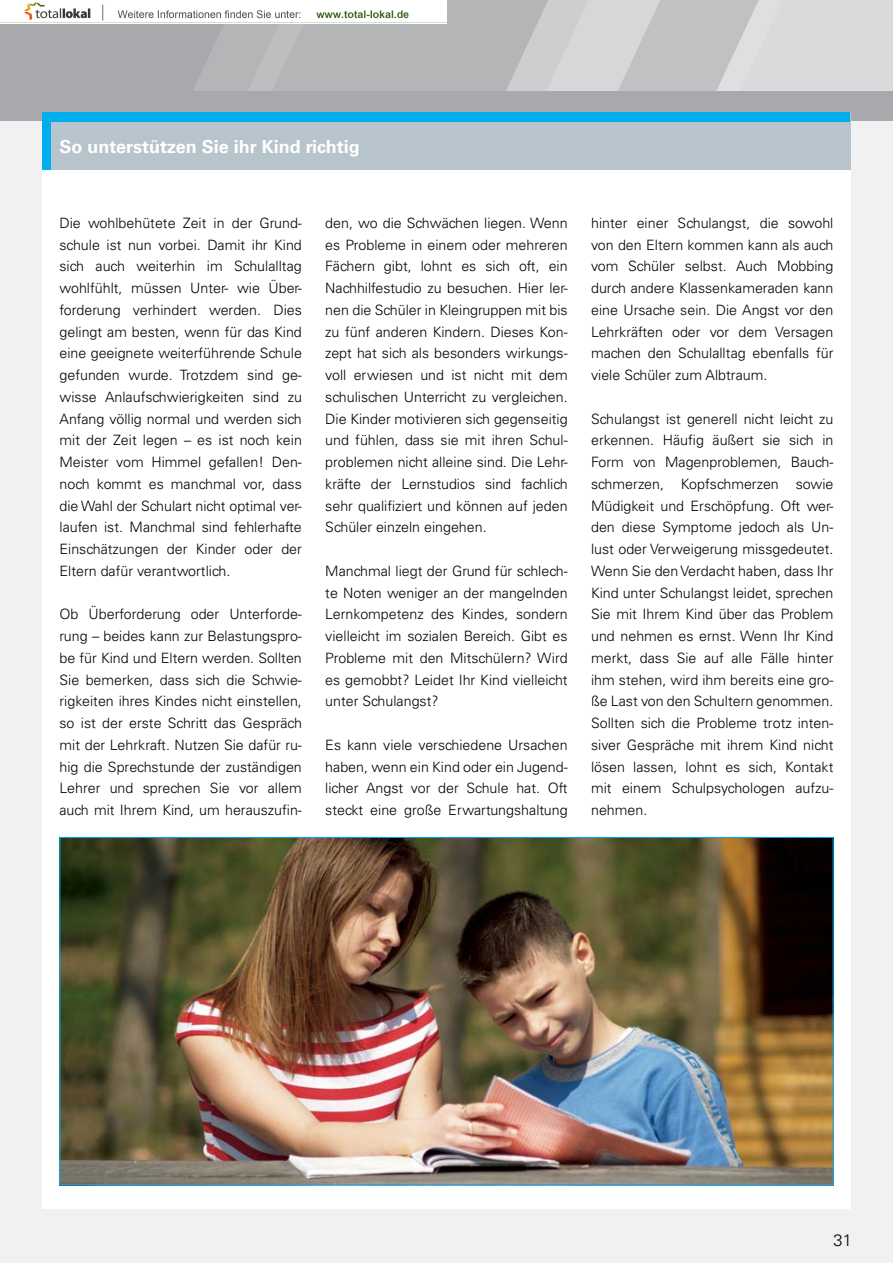
<style>
.page{position:relative;width:893px;height:1263px;background:#fff}
.page>*{position:absolute;margin:0;border:0;box-sizing:border-box;transform-origin:0 0}
.t1{font:700 18px "Univers LT";color:#fff}
.t2{font:300 16.5px "Univers LT";color:#000}
.fliesstext_block{font:300 14.25px/21.8px "Univers LT";color:#000;text-align:justify}
</style>
<div class="page">
<div style="left:0;top:91px;width:893px;height:1172px;background:#f1f1f2"></div>
<div style="left:0;top:0;width:893px;height:121px;background:#a7a9ac"></div>
<div style="left:43px;top:113px;width:808px;height:1096px;background:#fff"></div>
<div style="left:42px;top:112px;width:808px;height:58px;background:#b7c4cb"></div>
<div style="left:43px;top:113px;width:807px;height:9px;background:#00aeef"></div>
<div style="left:43px;top:113px;width:8px;height:57px;background:#00aeef"></div>
<svg style="left:193px;top:0;width:700px;height:91px"></svg>
<img style="left:62px;top:839px;width:769px;height:344px">
<img style="left:0;top:0;width:446px;height:24px">
<p class="t1" style="left:60px;top:136px;width:302px">So unterstützen Sie ihr Kind richtig</p>
<p class="fliesstext_block" style="left:60px;top:212px;width:244px">Die wohlbehütete Zeit in der Grund&shy;schule ist nun vorbei. Damit ihr Kind sich auch weiterhin im Schulalltag wohlfühlt, müssen Unter- wie Über&shy;forderung verhindert werden. Dies gelingt am besten, wenn für das Kind eine geeignete weiterführende Schule gefunden wurde. Trotzdem sind ge&shy;wisse Anlaufschwierigkeiten sind zu Anfang völlig normal und werden sich mit der Zeit legen – es ist noch kein Meister vom Himmel gefallen! Den&shy;noch kommt es manchmal vor, dass die Wahl der Schulart nicht optimal ver&shy;laufen ist. Manchmal sind fehlerhafte Einschätzungen der Kinder oder der Eltern dafür verantwortlich.</p>
<p class="fliesstext_block" style="left:60px;top:603px;width:244px">Ob Überforderung oder Unterforde&shy;rung – beides kann zur Belastungspro&shy;be für Kind und Eltern werden. Sollten Sie bemerken, dass sich die Schwie&shy;rigkeiten ihres Kindes nicht einstellen, so ist der erste Schritt das Gespräch mit der Lehrkraft. Nutzen Sie dafür ru&shy;hig die Sprechstunde der zuständigen Lehrer und sprechen Sie vor allem auch mit Ihrem Kind, um herauszufin-</p>
<p class="fliesstext_block" style="left:325px;top:212px;width:244px">den, wo die Schwächen liegen. Wenn es Probleme in einem oder mehreren Fächern gibt, lohnt es sich oft, ein Nachhilfestudio zu besuchen. Hier ler&shy;nen die Schüler in Kleingruppen mit bis zu fünf anderen Kindern. Dieses Kon&shy;zept hat sich als besonders wirkungs&shy;voll erwiesen und ist nicht mit dem schulischen Unterricht zu vergleichen.<br>Die Kinder motivieren sich gegenseitig und fühlen, dass sie mit ihren Schul&shy;problemen nicht alleine sind. Die Lehr&shy;kräfte der Lernstudios sind fachlich sehr qualifiziert und können auf jeden Schüler einzeln eingehen.</p>
<p class="fliesstext_block" style="left:325px;top:560px;width:244px">Manchmal liegt der Grund für schlech&shy;te Noten weniger an der mangelnden Lernkompetenz des Kindes, sondern vielleicht im sozialen Bereich. Gibt es Probleme mit den Mitschülern? Wird es gemobbt? Leidet Ihr Kind vielleicht unter Schulangst?</p>
<p class="fliesstext_block" style="left:325px;top:734px;width:244px">Es kann viele verschiedene Ursachen haben, wenn ein Kind oder ein Jugend&shy;licher Angst vor der Schule hat. Oft steckt eine große Erwartungshaltung</p>
<p class="fliesstext_block" style="left:591px;top:212px;width:244px">hinter einer Schulangst, die sowohl von den Eltern kommen kann als auch vom Schüler selbst. Auch Mobbing durch andere Klassenkameraden kann eine Ursache sein. Die Angst vor den Lehrkräften oder vor dem Versagen machen den Schulalltag ebenfalls für viele Schüler zum Albtraum.</p>
<p class="fliesstext_block" style="left:591px;top:408px;width:244px">Schulangst ist generell nicht leicht zu erkennen. Häufig äußert sie sich in Form von Magenproblemen, Bauch&shy;schmerzen, Kopfschmerzen sowie Müdigkeit und Erschöpfung. Oft wer&shy;den diese Symptome jedoch als Un&shy;lust oder Verweigerung missgedeutet.<br>Wenn Sie den Verdacht haben, dass Ihr Kind unter Schulangst leidet, sprechen Sie mit Ihrem Kind über das Problem und nehmen es ernst. Wenn Ihr Kind merkt, dass Sie auf alle Fälle hinter ihm stehen, wird ihm bereits eine gro&shy;ße Last von den Schultern genommen.<br>Sollten sich die Probleme trotz inten&shy;siver Gespräche mit ihrem Kind nicht lösen lassen, lohnt es sich, Kontakt mit einem Schulpsychologen aufzu&shy;nehmen.</p>
<p class="t2" style="left:833px;top:1230px;width:20px">31</p>
</div>
